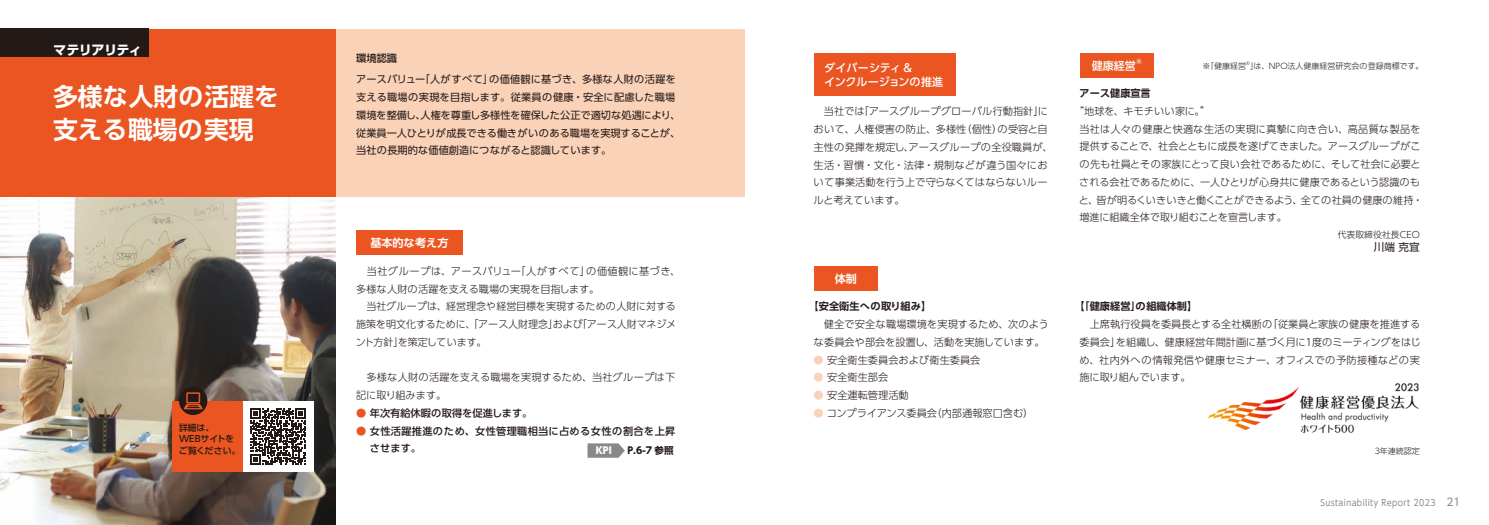
<style>
.page{position:relative;width:1489px;height:525px;background:#fff}
.page>*{position:absolute;margin:0;border:0;box-sizing:border-box;transform-origin:0 0}
.t1{font:700 24.75px/32.8px "UD Shin Go Pro De";color:#fff}
.t2{font:700 13.25px "UD Shin Go Pro";letter-spacing:-.06em;color:#fff}
.t3{font:500 11.12px/14.1px "UD Shin Go Pro";color:#fff}
.t4{font:700 11.12px "UD Shin Go Pro De";color:#fff}
.t5{font:10.62px "UD Shin Go Pro";color:#231916}
.t6{font:300 10.12px/17.8px "UD Shin Go Pro";color:#231916}
.t7{font:10.12px/17.8px "UD Shin Go Pro";color:#231916}
.t8{font:500 10.12px/17.8px "UD Shin Go Pro";letter-spacing:.03em;color:#231916}
.t9{font:700 10.12px "UD Shin Go Pro De";color:#231916}
.t10{font:500 10.12px "UD Shin Go Pro";color:#231916}
.t11{font:700 9.62px "UD Shin Go Pro";color:#231916}
.t12{font:800 9.62px "UD Shin Go Pro";color:#fff}
.t13{font:8.88px "UD Shin Go Pro";letter-spacing:.05em;color:#898989;scale:.9 1}
.t14{font:500 8.88px/11.5px "UD Shin Go Pro";color:#231916}
.t15{font:300 8.88px "UD Shin Go Pro";color:#231916}
.t16{font:300 8px "UD Shin Go Pro";color:#231916}
.t17{font:500 6.5px "UD Shin Go Pro";color:#fff}
.t18{font:300 4.62px "UD Shin Go Pro";color:#231916}
.s1{color:#ea5521}
.s2{color:#fad2b8}
.s3{font-size:10.62px}
</style>
<div class="page">
<div style="left:335px;top:29px;width:409px;height:168px;background:#fad2b8"></div>
<div style="left:356px;top:230px;width:106px;height:25px;background:#ea5521"></div>
<div style="left:1079px;top:53px;width:74px;height:25px;background:#ea5521"></div>
<div style="left:813px;top:266px;width:64px;height:24px;background:#ea5521"></div>
<div style="left:813px;top:53px;width:142px;height:43px;background:#ea5521"></div>
<img style="left:0;top:197px;width:335px;height:327px">
<div style="left:243px;top:400px;width:71px;height:71px;background:#fff"></div>
<svg style="left:250px;top:408px;width:56px;height:56px"></svg>
<div style="left:0;top:29px;width:335px;height:168px;background:#ea5521"></div>
<div style="left:0;top:28px;width:149px;height:29px;background:#231916"></div>
<div style="left:172px;top:400px;width:71px;height:71px;background:#ea5521"></div>
<div style="left:179px;top:386px;width:28px;height:29px;background:#231916;border-radius:50%"></div>
<svg style="left:186px;top:392px;width:14px;height:11px"></svg>
<div style="left:188px;top:393px;width:11px;height:9px;background:#231916"></div>
<svg style="left:184px;top:404px;width:19px;height:5px"></svg>
<svg style="left:587px;top:443px;width:38px;height:14px"></svg>
<img style="left:1208px;top:383px;width:211px;height:51px">
<h2 class="t2" style="left:53px;top:39px;width:90px">マテリアリティ</h2>
<h1 class="t1" style="left:53px;top:79px;width:227px">多様な人財の活躍を支える職場の実現</h1>
<p class="t14" style="left:179px;top:421px;width:63px">詳細は、<br>WEBサイトをご覧ください。</p>
<p class="t8" style="left:356px;top:49px;width:42px">環境認識</p>
<p class="t7" style="left:356px;top:70px;width:326px">アースバリュー「人がすべて」の価値観に基づき、多様な人財の活躍を支える職場の実現を目指します。従業員の健康・安全に配慮した職場環境を整備し、人権を尊重し多様性を確保した公正で適切な処遇により、従業員一人ひとりが成長できる働きがいのある職場を実現することが、当社の長期的な価値創造につながると認識しています。</p>
<p class="t4" style="left:370px;top:234px;width:80px">基本的な考え方</p>
<p class="t6" style="left:356px;top:262px;width:325px">　当社グループは、アースバリュー「人がすべて」の価値観に基づき、多様な人財の活躍を支える職場の実現を目指します。</p>
<p class="t6" style="left:356px;top:297px;width:321px;text-align:justify;text-indent:11px">当社グループは、経営理念や経営目標を実現するための人財に対する施策を明文化するために、「アース人財理念」および「アース人財マネジメント方針」を策定しています。</p>
<p class="t6" style="left:356px;top:368px;width:320px">　多様な人財の活躍を支える職場を実現するため、当社グループは下記に取り組みます。</p>
<p class="t10" style="left:356px;top:404px;width:177px"><span class="s1">●</span> 年次有給休暇の取得を促進します。</p>
<p class="t8" style="left:369px;top:421px;width:307px;text-indent:-13px"><span class="s1">●</span> 女性活躍推進のため、女性管理職相当に占める女性の割合を上昇させます。</p>
<p class="t12" style="left:595px;top:442px;width:18px">KPI</p>
<p class="t11" style="left:627px;top:442px;width:48px">P.6-7 参照</p>
<p class="t3" style="left:1091px;top:58px;width:46px">健康経営</p>
<p class="t17" style="left:1135px;top:57px;width:7px">®</p>
<p class="t3" style="left:824px;top:60px;width:121px">ダイバーシティ ＆<br>インクルージョンの推進</p>
<p class="t16" style="left:1202px;top:59px;width:45px">※「健康経営</p>
<p class="t18" style="left:1245px;top:59px;width:6px">®</p>
<p class="t16" style="left:1249px;top:59px;width:175px">」は、NPO法人健康経営研究会の登録商標です。</p>
<p class="t9" style="left:1079px;top:85px;width:73px">アース健康宣言</p>
<p class="t6" style="left:1078px;top:102px;width:345px;text-indent:-5px">“地球を、キモチいい家に。”<br>当社は人々の健康と快適な生活の実現に真摯に向き合い、高品質な製品を提供することで、社会とともに成長を遂げてきました。アースグループがこの先も社員とその家族にとって良い会社であるために、そして社会に必要とされる会社であるために、一人ひとりが心身共に健康であるという認識のもと、皆が明るくいきいきと働くことができるよう、全ての社員の健康の維持・増進に組織全体で取り組むことを宣言します。</p>
<p class="t15" style="left:1337px;top:227px;width:84px">代表取締役社長CEO</p>
<p class="t5" style="left:1373px;top:238px;width:48px">川端 克宜</p>
<p class="t6" style="left:813px;top:102px;width:241px">　当社では「アースグループグローバル行動指針」において、人権侵害の防止、多様性（個性）の受容と自主性の発揮を規定し、アースグループの全役職員が、生活・習慣・文化・法律・規制などが違う国々において事業活動を行う上で守らなくてはならないルールと考えています。</p>
<p class="t4" style="left:834px;top:269px;width:24px">体制</p>
<p class="t9" style="left:808px;top:298px;width:124px">【安全衛生への取り組み】</p>
<p class="t6" style="left:813px;top:315px;width:236px">　健全で安全な職場環境を実現するため、次のような委員会や部会を設置し、活動を実施しています。</p>
<p class="t6" style="left:813px;top:350px;width:168px"><span class="s2">●</span> 安全衛生委員会および衛生委員会</p>
<p class="t6" style="left:813px;top:368px;width:76px"><span class="s2">●</span> 安全衛生部会</p>
<p class="t6" style="left:813px;top:386px;width:97px"><span class="s2">●</span> 安全運転管理活動</p>
<p class="t6" style="left:813px;top:403px;width:221px"><span class="s2">●</span> コンプライアンス委員会（内部通報窓口含む）</p>
<p class="t9" style="left:1074px;top:298px;width:124px">【「健康経営」の組織体制】</p>
<p class="t6" style="left:1079px;top:315px;width:343px;text-align:justify">　上席執行役員を委員長とする全社横断の「従業員と家族の健康を推進する委員会」を組織し、健康経営年間計画に基づく月に1度のミーティングをはじめ、社内外への情報発信や健康セミナー、オフィスでの予防接種などの実施に取り組んでいます。</p>
<p class="t16" style="left:1374px;top:444px;width:47px">3年連続認定</p>
<p class="t13" style="left:1320px;top:495px;width:157px">Sustainability Report 2023 <span class="s3">21</span></p>
</div>
